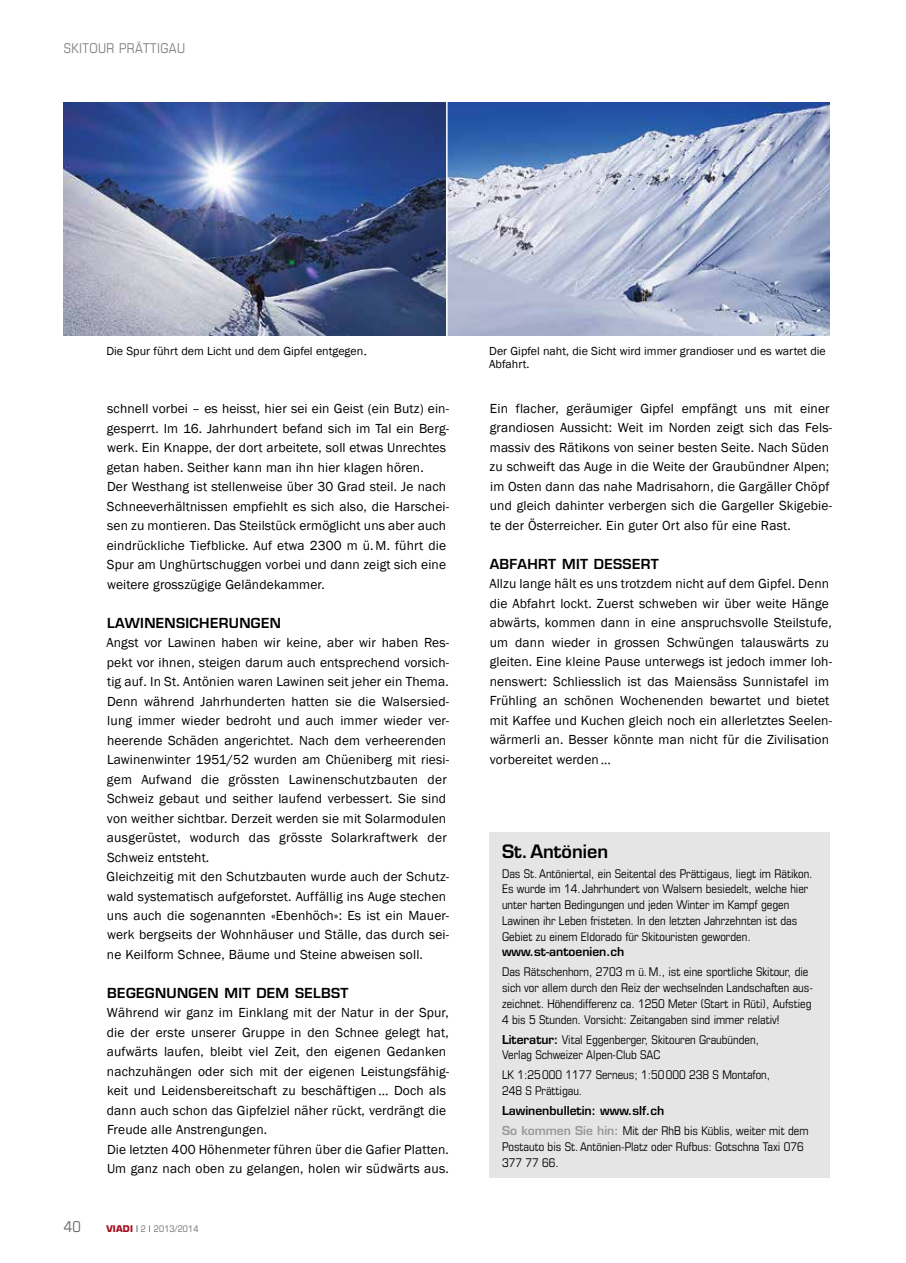
<style>
.page{position:relative;width:906px;height:1263px;background:#fff}
.page>*{position:absolute;margin:0;border:0;box-sizing:border-box;transform-origin:0 0}
.t1{font:600 18px "Eurostile";color:#000}
.t2{font:condensed 15px "Eurostile";color:#656665}
.t3{font:13.5px/19.5px "Franklin Gothic";letter-spacing:.01em;color:#000}
.t4{font:600 13.5px "Eurostile";letter-spacing:.025em;color:#000}
.t5{font:condensed 13.5px "Eurostile";letter-spacing:.03em;color:#818181}
.t6{font:condensed 12px/15.8px "Eurostile";color:#000}
.t7{font:12px/13.5px "Franklin Gothic";color:#000}
.t8{font:600 12px "Eurostile";color:#000}
.t9{font:condensed 9px "Eurostile";letter-spacing:.025em;color:#656665}
.s1{font-family:"Times New Roman";font-size:18px}
.s2{font-weight:700;font-stretch:normal;color:#a31220}
.s3{color:#000}
.s4{font-weight:600;font-stretch:normal}
.s5{font-weight:600;font-stretch:normal;color:#989898}
</style>
<div class="page">
<div style="left:489px;top:832px;width:340px;height:346px;background:#e5e5e5"></div>
<img style="left:64px;top:102px;width:765px;height:233px">
<hr style="left:446px;top:101px;width:1px;height:237px;background:#fff">
<p class="t5" style="left:64px;top:40px;width:123px">Skitour Prättigau</p>
<p class="t7" style="left:106px;top:344px;width:263px">Die Spur führt dem Licht und dem Gipfel entgegen<span class="s1">.</span></p>
<p class="t3" style="left:107px;top:399px;width:344px">schnell vorbei – es heisst, hier sei ein Geist (ein Butz) ein&shy;gesperrt. Im 16. Jahrhundert befand sich im Tal ein Berg&shy;werk. Ein Knappe, der dort arbeitete, soll etwas Unrechtes getan haben. Seither kann man ihn hier klagen hören.<br>Der Westhang ist stellenweise über 30 Grad steil. Je nach Schneeverhältnissen empfiehlt es sich also, die Harschei&shy;sen zu montieren. Das Steilstück ermöglicht uns aber auch eindrückliche Tiefblicke. Auf etwa 2300 m ü. M. führt die Spur am Unghürtschuggen vorbei und dann zeigt sich eine weitere grosszügige Geländekammer.</p>
<p class="t4" style="left:107px;top:614px;width:175px">Lawinensicherungen</p>
<p class="t3" style="left:106px;top:633px;width:344px">Angst vor Lawinen haben wir keine, aber wir haben Res&shy;pekt vor ihnen, steigen darum auch entsprechend vorsich&shy;tig auf. In St. Antönien waren Lawinen seit jeher ein Thema.<br>Denn während Jahrhunderten hatten sie die Walsersied&shy;lung immer wieder bedroht und auch immer wieder ver&shy;heerende Schäden angerichtet. Nach dem verheerenden Lawinenwinter 1951/52 wurden am Chüeniberg mit riesi&shy;gem Aufwand die grössten Lawinenschutzbauten der Schweiz gebaut und seither laufend verbessert. Sie sind von weither sichtbar. Derzeit werden sie mit Solarmodulen ausgerüstet, wodurch das grösste Solarkraftwerk der Schweiz entsteht.<br>Gleichzeitig mit den Schutzbauten wurde auch der Schutz&shy;wald systematisch aufgeforstet. Auffällig ins Auge stechen uns auch die sogenannten «Ebenhöch»: Es ist ein Mauer&shy;werk bergseits der Wohnhäuser und Ställe, das durch sei&shy;ne Keilform Schnee, Bäume und Steine abweisen soll.</p>
<p class="t4" style="left:107px;top:984px;width:216px">Begegnungen mit dem Selbs</p>
<p class="t4" style="left:340px;top:984px;width:9px">t</p>
<p class="t3" style="left:107px;top:1003px;width:344px">Während wir ganz im Einklang mit der Natur in der Spur, die der erste unserer Gruppe in den Schnee gelegt hat, aufwärts laufen, bleibt viel Zeit, den eigenen Gedanken nachzuhängen oder sich mit der eigenen Leistungsfähig&shy;keit und Leidensbereitschaft zu beschäftigen… Doch als dann auch schon das Gipfelziel näher rückt, verdrängt die Freude alle Anstrengungen.<br>Die letzten 400 Höhenmeter führen über die Gafier Platten.<br>Um ganz nach oben zu gelangen, holen wir südwärts aus.</p>
<p class="t2" style="left:64px;top:1218px;width:19px">40</p>
<p class="t9" style="left:106px;top:1223px;width:94px"><span class="s2">viadi</span> <span class="s3">|</span> 2 <span class="s3">|</span> 2013/2014</p>
<p class="t7" style="left:489px;top:344px;width:338px">Der Gipfel naht, die Sicht wird immer grandioser und es wartet die<br>Abfahrt.</p>
<p class="t3" style="left:489px;top:399px;width:344px">Ein flacher, geräumiger Gipfel empfängt uns mit einer grandiosen Aussicht: Weit im Norden zeigt sich das Fels&shy;massiv des Rätikons von seiner besten Seite. Nach Süden zu schweift das Auge in die Weite der Graubündner Alpen; im Osten dann das nahe Madrisahorn, die Gargäller Chöpf und gleich dahinter verbergen sich die Gargeller Skigebie&shy;te der Österreicher. Ein guter Ort also für eine Rast.</p>
<p class="t4" style="left:489px;top:555px;width:171px">Abfahrt mit Dessert</p>
<p class="t3" style="left:489px;top:574px;width:344px">Allzu lange hält es uns trotzdem nicht auf dem Gipfel. Denn die Abfahrt lockt. Zuerst schweben wir über weite Hänge abwärts, kommen dann in eine anspruchsvolle Steilstufe, um dann wieder in grossen Schwüngen talauswärts zu gleiten. Eine kleine Pause unterwegs ist jedoch immer loh&shy;nenswert: Schliesslich ist das Maiensäss Sunnistafel im Frühling an schönen Wochenenden bewartet und bietet mit Kaffee und Kuchen gleich noch ein allerletztes Seelen&shy;wärmerli an. Besser könnte man nicht für die Zivilisation vorbereitet werden…</p>
<h1 class="t1" style="left:502px;top:840px;width:108px">St. Antönien</h1>
<p class="t6" style="left:502px;top:865px;width:312px">Das St. Antöniertal, ein Seitental des Prättigaus, liegt im Rätikon.<br>Es wurde im 14. Jahrhundert von Walsern besiedelt, welche hier unter harten Bedingungen und jeden Winter im Kampf gegen Lawinen ihr Leben fristeten. In den letzten Jahrzehnten ist das Gebiet zu einem Eldorado für Skitouristen geworden.</p>
<p class="t8" style="left:502px;top:944px;width:124px">www.st-antoenien.ch</p>
<p class="t6" style="left:502px;top:964px;width:312px">Das Rätschenhorn, 2703 m ü.M., ist eine sportliche Skitour, die sich vor allem durch den Reiz der wechselnden Landschaften aus&shy;zeichnet. Höhendifferenz ca. 1250 Meter (Start in Rüti), Aufstieg 4 bis 5 Stunden. Vorsicht: Zeitangaben sind immer relativ!</p>
<p class="t6" style="left:502px;top:1031px;width:258px"><span class="s4">Literatur:</span> Vital Eggenberger, Skitouren Graubünden,<br>Verlag Schweizer Alpen-Club SAC</p>
<p class="t6" style="left:502px;top:1067px;width:270px">LK 1:25000 1177 Serneus; 1:50000 238 S Montafon,<br>248 S Prättigau.</p>
<p class="t6" style="left:502px;top:1101px;width:308px;line-height:20px"><span class="s4">Lawinenbulletin: www.slf.ch<br></span><span class="s5">So kommen Sie hin:</span> Mit der RhB bis Küblis, weiter mit dem</p>
<p class="t6" style="left:502px;top:1138px;width:303px">Postauto bis St. Antönien-Platz oder Rufbus: Gotschna Taxi 076<br>377 77 66.</p>
</div>
